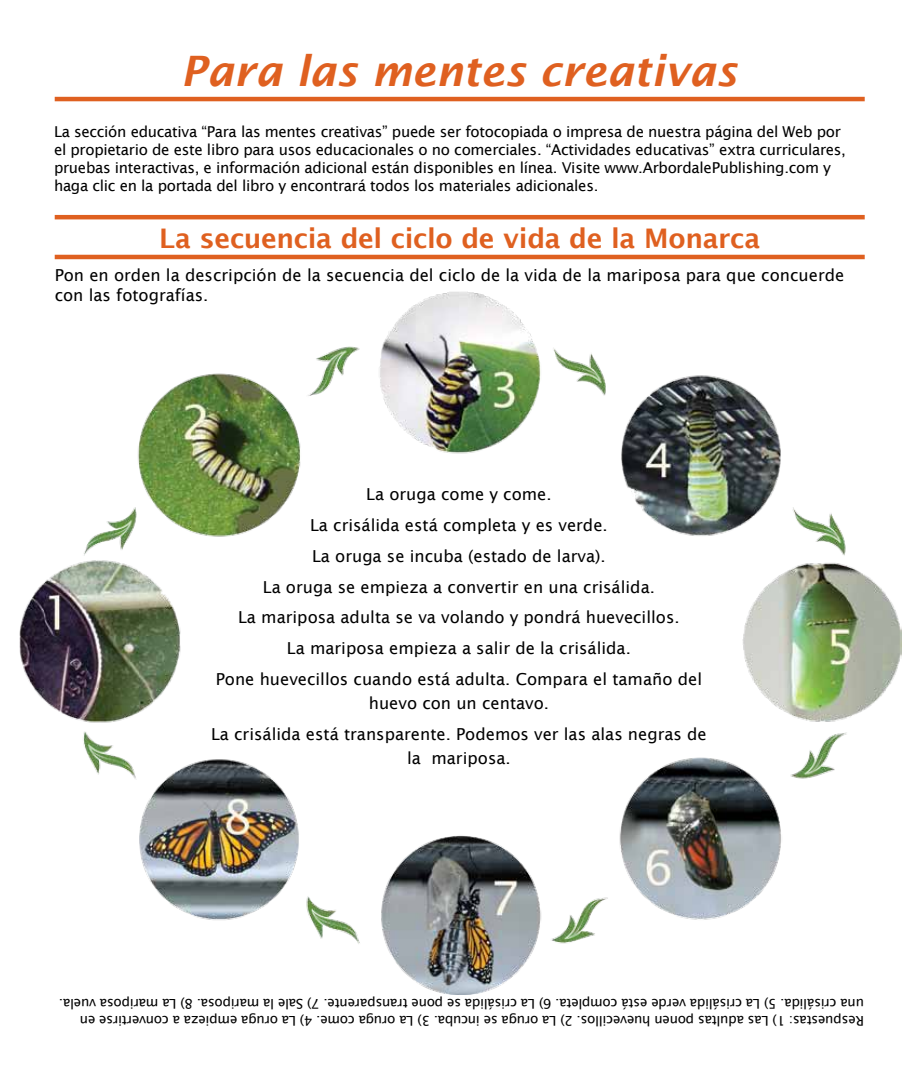
<style>
.page{position:relative;width:918px;height:1080px;background:#fff}
.page>*{position:absolute;margin:0;border:0;box-sizing:border-box;transform-origin:0 0}
.t1{font:italic 600 42px "Lucida Sans";color:#df6020}
.t2{font:600 27px "Lucida Sans";letter-spacing:-.015em;color:#df6020}
.t3{font:16.5px/30.8px "Lucida Sans";color:#000;text-align:center}
.t4{font:15px/18px "Lucida Sans";letter-spacing:-.02em;color:#000}
.t5{font:13.5px/16.2px "Lucida Sans";letter-spacing:-.02em;color:#000}
</style>
<div class="page">
<img style="left:19px;top:291px;width:882px;height:703px">
<hr style="left:55px;top:97px;width:810px;height:4px;background:#df6020">
<hr style="left:55px;top:255px;width:810px;height:4px;background:#df6020">
<hr style="left:55px;top:215px;width:810px;height:4px;background:#df6020">
<h1 class="t1" style="left:181px;top:47px;width:558px">Para las mentes creativas</h1>
<p class="t4" style="left:54px;top:122px;width:794px">La sección educativa “Para las mentes creativas” puede ser fotocopiada o impresa de nuestra página del Web por el propietario de este libro para usos educacionales o no comerciales. “Actividades educativas” extra curriculares, pruebas interactivas, e información adicional están disponibles en línea. Visite www.ArbordalePublishing.com y haga clic en la portada del libro y encontrará todos los materiales adicionales.</p>
<h2 class="t2" style="left:159px;top:223px;width:603px">La secuencia del ciclo de vida de la Monarca</h2>
<p class="t3" style="left:55px;top:265px;width:791px;line-height:19.8px;text-align:left">Pon en orden la descripción de la secuencia del ciclo de la vida de la mariposa para que concuerde con las fotografías.</p>
<p class="t3" style="left:216px;top:479px;width:488px">La oruga come y come.<br>La crisálida está completa y es verde.<br>La oruga se incuba (estado de larva).<br>La oruga se empieza a convertir en una crisálida.<br>La mariposa adulta se va volando y pondrá huevecillos.<br>La mariposa empieza a salir de la crisálida.<br>Pone huevecillos cuando está adulta. Compara el tamaño del</p>
<p class="t3" style="left:211px;top:688px;width:497px">huevo con un centavo.<br>La crisálida está transparente. Podemos ver las alas negras de</p>
<p class="t3" style="left:407px;top:742px;width:105px">la mariposa.</p>
<p class="t5" style="left:864px;top:1029px;width:807px;rotate:-180deg">Respuestas: 1) Las adultas ponen huevecillos. 2) La oruga se incuba. 3) La oruga come. 4) La oruga empieza a convertirse en una crisálida. 5) La crisálida verde está completa. 6) La crisálida se pone transparente. 7) Sale la mariposa. 8) La mariposa vuela.</p>
</div>
